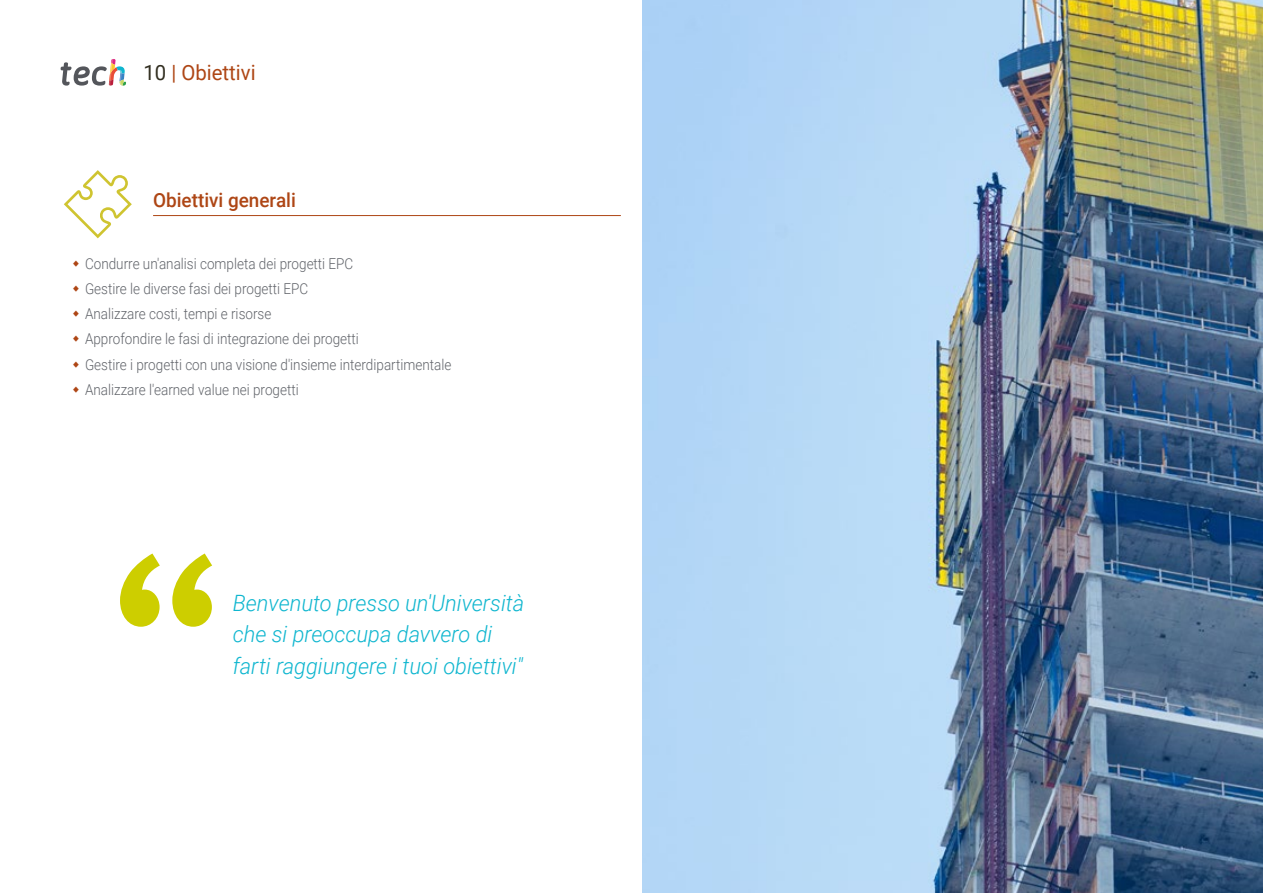
<style>
.page{position:relative;width:1263px;height:893px;background:#fff}
.page>*{position:absolute;margin:0;border:0;box-sizing:border-box;transform-origin:0 0}
.t1{font:italic 300 22.5px/31.5px "Roboto";color:#0fb6cf}
.t2{font:21px "Roboto";color:#ae4615}
.t3{font:500 19.5px "Roboto";color:#ae4615}
.t4{font:300 15px/25.2px "Roboto";color:#61646a;scale:.9 1}
.s1{color:#312e20}
</style>
<div class="page">
<img style="left:642px;top:0;width:621px;height:893px">
<svg style="left:64px;top:170px;width:68px;height:68px"></svg>
<svg style="left:61px;top:59px;width:65px;height:27px"></svg>
<svg style="left:120px;top:553px;width:92px;height:74px"></svg>
<hr style="left:153px;top:215px;width:468px;height:1px;background:#ae4615">
<h2 class="t2" style="left:144px;top:57px;width:114px"><span class="s1">10</span> | Obiettivi</h2>
<h3 class="t3" style="left:153px;top:187px;width:144px">Obiettivi generali</h3>
<p class="t4" style="left:85px;top:250px;width:409px">Condurre un'analisi completa dei progetti EPC<br>Gestire le diverse fasi dei progetti EPC<br>Analizzare costi, tempi e risorse<br>Approfondire le fasi di integrazione dei progetti<br>Gestire i progetti con una visione d'insieme interdipartimentale Analizzare l'earned value nei progetti</p>
<h1 class="t1" style="left:233px;top:586px;width:293px">Benvenuto presso un'Università che si preoccupa davvero di farti raggiungere i tuoi obiettivi"</h1>
</div>
